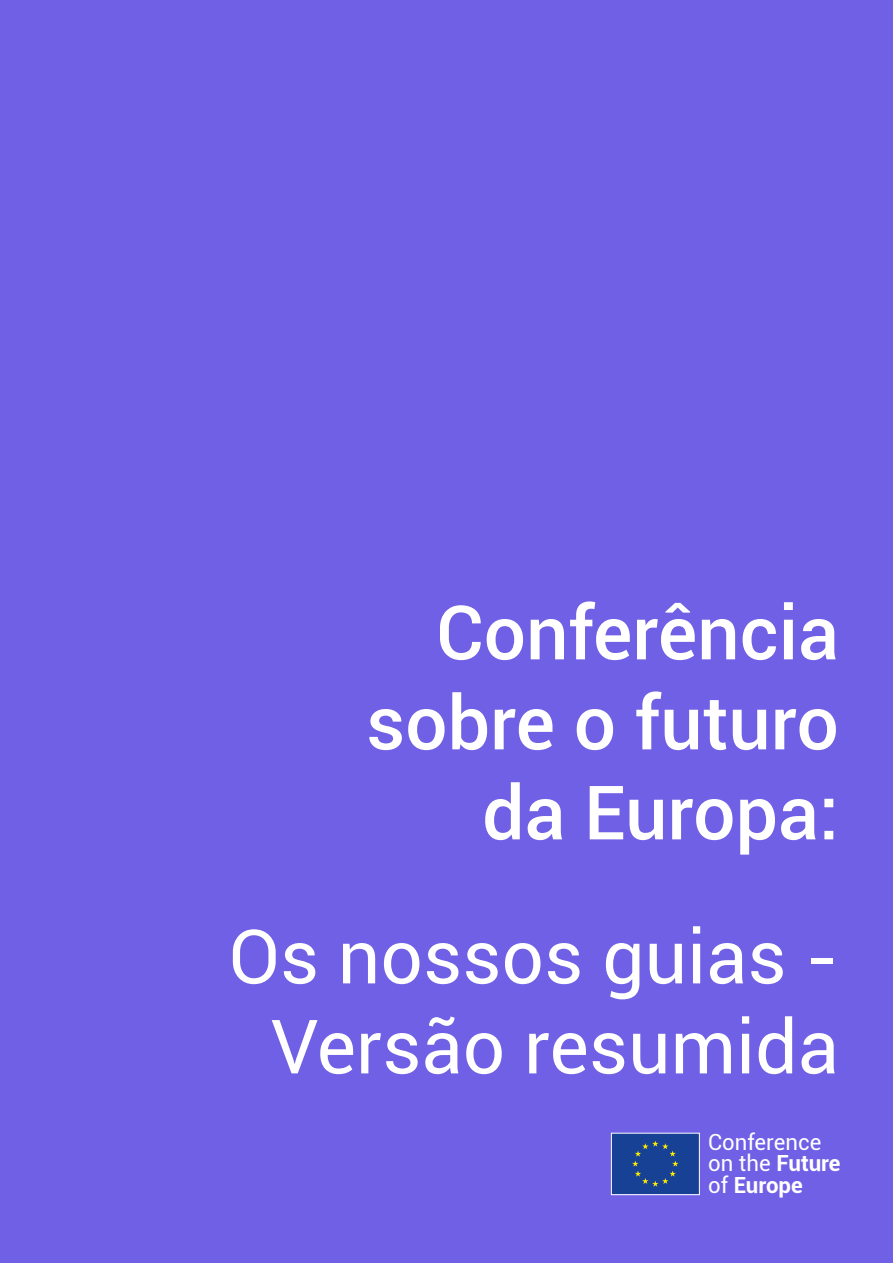
<style>
.page{position:relative;width:893px;height:1263px;background:#7060e6}
.page>*{position:absolute;margin:0;border:0;box-sizing:border-box;transform-origin:0 0}
.t1{font:500 75px "Roboto";color:#fff}
.t2{font:75px/90px "Roboto";color:#fff;text-align:center}
.t3{font:700 22.2px "Roboto";color:#fff}
.t4{font:22.2px "Roboto";color:#fff}
.s1{font-weight:400}
</style>
<div class="page">
<div style="left:611px;top:1134px;width:88px;height:60px;background:#164194"></div>
<svg style="left:632px;top:1140px;width:46px;height:47px"></svg>
<div style="left:611px;top:1133px;width:89px;height:62px;border:1px solid #fff"></div>
<p class="t1" style="left:436px;top:580px;width:404px">Conferência</p>
<p class="t1" style="left:366px;top:670px;width:474px">sobre o futuro</p>
<p class="t1" style="left:482px;top:760px;width:358px">da Europa:</p>
<p class="t2" style="left:229px;top:909px;width:612px">Os nossos guias -<br>Versão resumida</p>
<p class="t4" style="left:708px;top:1126px;width:115px">Conference</p>
<p class="t3" style="left:708px;top:1148px;width:134px"><span class="s1">on the</span> Future</p>
<p class="t3" style="left:708px;top:1169px;width:96px"><span class="s1">of</span> Europe</p>
</div>
